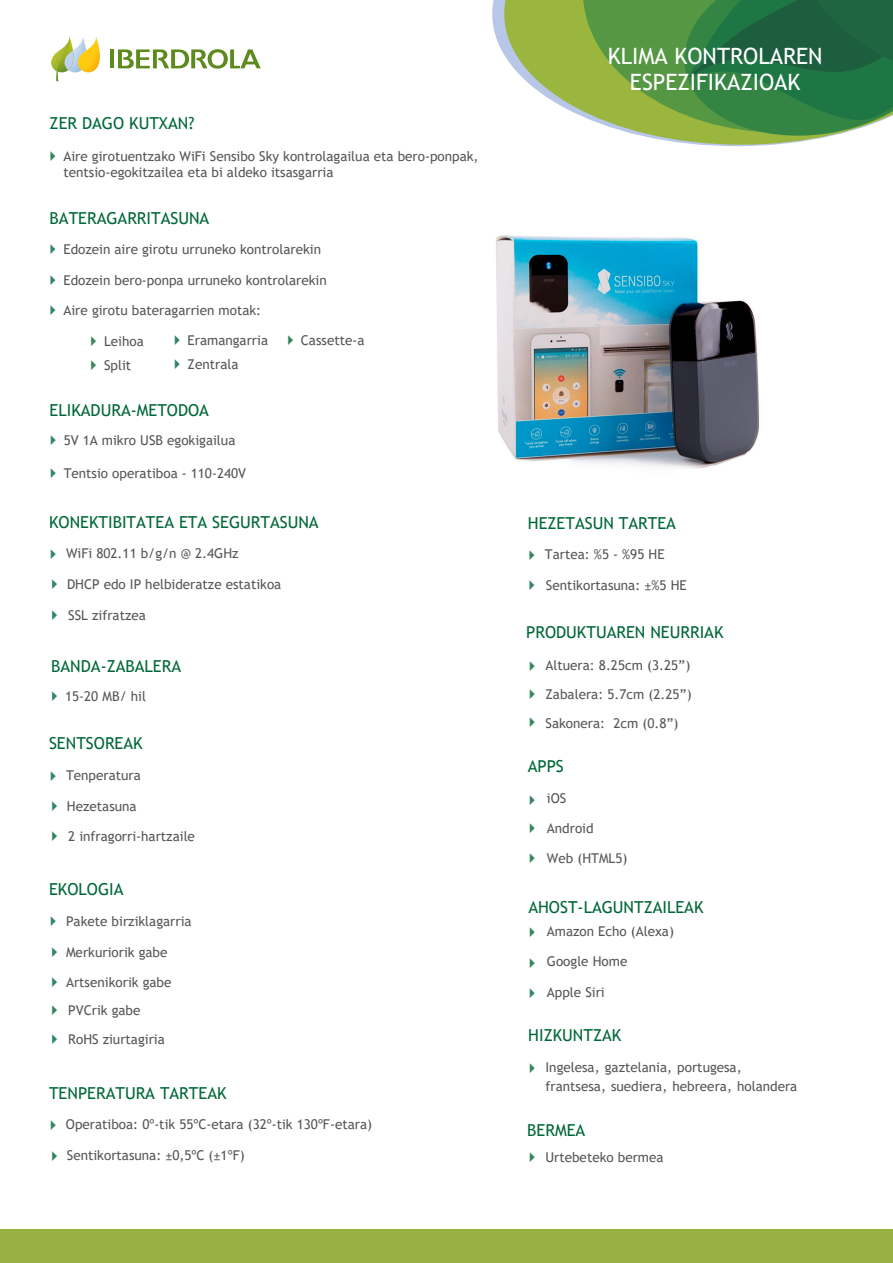
<style>
.page{position:relative;width:893px;height:1263px;background:#fff}
.page>*{position:absolute;margin:0;border:0;box-sizing:border-box;transform-origin:0 0}
.t1{font:22.5px/25.8px "Trebuchet MS";color:#fff;text-align:center}
.t2{font:16.5px "Trebuchet MS";color:#006838}
.t3{font:13.5px/29.7px "Trebuchet MS";color:#575756}
</style>
<div class="page">
<svg style="left:492px;top:0;width:274px;height:146px"></svg>
<svg style="left:504px;top:0;width:79px;height:145px;fill:#9ab63e"></svg>
<svg style="left:583px;top:0;width:310px;height:145px;background:#4f8d4e"></svg>
<svg style="left:51px;top:37px;width:49px;height:44px"></svg>
<hr style="left:110px;top:49px;width:4px;height:19px;background:#5c8a1d">
<svg style="left:118px;top:49px;width:143px;height:20px"></svg>
<div style="left:0;top:1229px;width:893px;height:34px;background:#97b143"></div>
<img style="left:496px;top:235px;width:264px;height:233px">
<p class="t2" style="left:50px;top:112px;width:146px">ZER DAGO KUTXAN?</p>
<p class="t3" style="left:63px;top:148px;width:417px;line-height:16.2px">Aire girotuentzako WiFi Sensibo Sky kontrolagailua eta bero-ponpak, tentsio-egokitzailea eta bi aldeko itsasgarria</p>
<p class="t2" style="left:50px;top:208px;width:161px">BATERAGARRITASUNA</p>
<p class="t3" style="left:64px;top:234px;width:259px">Edozein aire girotu urruneko kontrolarekin</p>
<p class="t3" style="left:64px;top:265px;width:265px">Edozein bero-ponpa urruneko kontrolarekin</p>
<p class="t3" style="left:64px;top:295px;width:199px">Aire girotu bateragarrien motak:</p>
<p class="t3" style="left:104px;top:330px;width:41px;line-height:23.2px">Leihoa<br>Split</p>
<p class="t3" style="left:188px;top:326px;width:82px">Eramangarria</p>
<p class="t3" style="left:301px;top:326px;width:65px">Cassette-a</p>
<p class="t3" style="left:188px;top:349px;width:52px">Zentrala</p>
<p class="t2" style="left:50px;top:399px;width:161px">ELIKADURA-METODOA</p>
<p class="t3" style="left:64px;top:425px;width:173px">5V 1A mikro USB egokigailua</p>
<p class="t3" style="left:64px;top:459px;width:184px">Tentsio operatiboa - 110-240V</p>
<p class="t2" style="left:49px;top:511px;width:271px">KONEKTIBITATEA ETA SEGURTASUNA</p>
<p class="t3" style="left:66px;top:539px;width:174px">WiFi 802.11 b/g/n @ 2.4GHz</p>
<p class="t3" style="left:67px;top:569px;width:216px">DHCP edo IP helbideratze estatikoa</p>
<p class="t3" style="left:68px;top:600px;width:79px">SSL zifratzea</p>
<p class="t2" style="left:51px;top:656px;width:131px">BANDA-ZABALERA</p>
<p class="t3" style="left:65px;top:682px;width:82px">15-20 MB/ hil</p>
<p class="t2" style="left:49px;top:733px;width:95px">SENTSOREAK</p>
<p class="t3" style="left:66px;top:760px;width:76px">Tenperatura</p>
<p class="t3" style="left:67px;top:791px;width:71px">Hezetasuna</p>
<p class="t3" style="left:68px;top:822px;width:128px">2 infragorri-hartzaile</p>
<p class="t2" style="left:49px;top:879px;width:76px">EKOLOGIA</p>
<p class="t3" style="left:66px;top:906px;width:127px">Pakete birziklagarria</p>
<p class="t3" style="left:66px;top:937px;width:103px">Merkuriorik gabe</p>
<p class="t3" style="left:66px;top:969px;width:107px;line-height:27.3px">Artsenikorik gabe<br>PVCrik gabe</p>
<p class="t3" style="left:68px;top:1024px;width:98px">RoHS ziurtagiria</p>
<p class="t2" style="left:49px;top:1082px;width:179px">TENPERATURA TARTEAK</p>
<p class="t3" style="left:66px;top:1109px;width:308px">Operatiboa: 0º-tik 55ºC-etara (32º-tik 130ºF-etara)</p>
<p class="t3" style="left:67px;top:1140px;width:179px">Sentikortasuna: ±0,5ºC (±1ºF)</p>
<h1 class="t1" style="left:608px;top:43px;width:216px">KLIMA KONTROLAREN<br>ESPEZIFIKAZIOAK</h1>
<p class="t2" style="left:528px;top:512px;width:150px">HEZETASUN TARTEA</p>
<p class="t3" style="left:545px;top:540px;width:121px">Tartea: %5 - %95 HE</p>
<p class="t3" style="left:546px;top:571px;width:142px">Sentikortasuna: ±%5 HE</p>
<p class="t2" style="left:526px;top:622px;width:199px">PRODUKTUAREN NEURRIAK</p>
<p class="t3" style="left:546px;top:651px;width:148px;line-height:29.1px;text-align:justify">Altuera: 8.25cm (3.25”)<br>Zabalera: 5.7cm (2.25”)<br>Sakonera: 2cm (0.8”)</p>
<p class="t2" style="left:528px;top:756px;width:38px">APPS</p>
<p class="t3" style="left:547px;top:784px;width:82px">iOS<br>Android<br>Web (HTML5)</p>
<p class="t2" style="left:528px;top:897px;width:177px">AHOST-LAGUNTZAILEAK</p>
<p class="t3" style="left:547px;top:917px;width:129px">Amazon Echo (Alexa)<br>Google Home</p>
<p class="t3" style="left:547px;top:978px;width:59px">Apple Siri</p>
<p class="t2" style="left:528px;top:1025px;width:95px">HIZKUNTZAK</p>
<p class="t3" style="left:546px;top:1058px;width:253px;line-height:19px">Ingelesa, gaztelania, portugesa, frantsesa, suediera, hebreera, holandera</p>
<p class="t2" style="left:527px;top:1120px;width:60px">BERMEA</p>
<p class="t3" style="left:545px;top:1142px;width:120px">Urtebeteko bermea</p>
</div>
